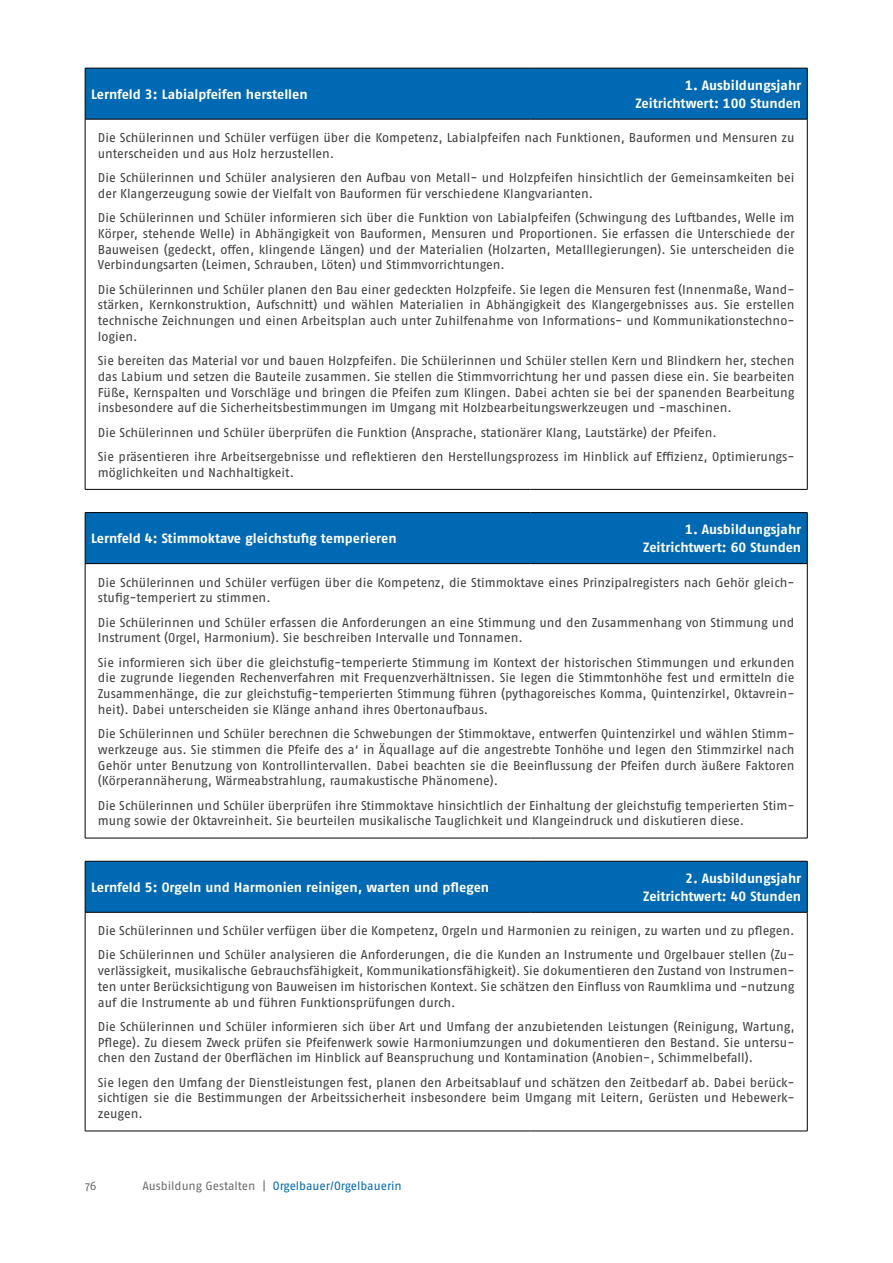
<style>
.page{position:relative;width:893px;height:1263px;background:#fff}
.page>*{position:absolute;margin:0;border:0;box-sizing:border-box;transform-origin:0 0}
.id259{font:700 13.5px/18px "Fago Pro";color:#fff;text-align:right}
.id244{font:12.75px/15.8px "Fago Pro";letter-spacing:-.005em;color:#3c3c3b;text-align:justify}
.t1{font:12px "Fago Pro";letter-spacing:-.005em;color:#0069b4}
.t2{font:12px "Fago Pro";color:#6b6b6a}
.s1{color:#6b6b6a}
</style>
<div class="page">
<div style="left:86px;top:69px;width:721px;height:50px;background:#0069b4"></div>
<hr style="left:85px;top:68px;width:445px;height:1px;background:#000">
<hr style="left:85px;top:68px;width:1px;height:51px;background:#000">
<hr style="left:530px;top:68px;width:277px;height:1px;background:#000">
<hr style="left:807px;top:68px;width:1px;height:51px;background:#000">
<hr style="left:85px;top:119px;width:445px;height:1px;background:#000">
<hr style="left:85px;top:119px;width:1px;height:370px;background:#000">
<hr style="left:530px;top:119px;width:277px;height:1px;background:#000">
<hr style="left:807px;top:119px;width:1px;height:370px;background:#000">
<hr style="left:85px;top:489px;width:445px;height:1px;background:#000">
<hr style="left:530px;top:489px;width:277px;height:1px;background:#000">
<div style="left:86px;top:513px;width:721px;height:50px;background:#0069b4"></div>
<hr style="left:85px;top:512px;width:445px;height:1px;background:#000">
<hr style="left:85px;top:513px;width:1px;height:50px;background:#000">
<hr style="left:530px;top:512px;width:277px;height:1px;background:#000">
<hr style="left:807px;top:513px;width:1px;height:50px;background:#000">
<hr style="left:85px;top:563px;width:445px;height:1px;background:#000">
<hr style="left:85px;top:564px;width:1px;height:274px;background:#000">
<hr style="left:530px;top:563px;width:277px;height:1px;background:#000">
<hr style="left:807px;top:564px;width:1px;height:274px;background:#000">
<hr style="left:85px;top:838px;width:445px;height:1px;background:#000">
<hr style="left:530px;top:838px;width:277px;height:1px;background:#000">
<div style="left:86px;top:862px;width:721px;height:50px;background:#0069b4"></div>
<hr style="left:85px;top:861px;width:445px;height:1px;background:#000">
<hr style="left:85px;top:861px;width:1px;height:51px;background:#000">
<hr style="left:530px;top:861px;width:277px;height:1px;background:#000">
<hr style="left:807px;top:861px;width:1px;height:51px;background:#000">
<hr style="left:85px;top:912px;width:445px;height:1px;background:#000">
<hr style="left:85px;top:912px;width:1px;height:219px;background:#000">
<hr style="left:530px;top:912px;width:277px;height:1px;background:#000">
<hr style="left:807px;top:912px;width:1px;height:219px;background:#000">
<hr style="left:85px;top:1131px;width:445px;height:1px;background:#000">
<hr style="left:530px;top:1131px;width:277px;height:1px;background:#000">
<p class="id259" style="left:91px;top:85px;width:218px">Lernfeld 3: Labialpfeifen herstellen</p>
<p class="id259" style="left:635px;top:76px;width:167px">1. Ausbildungsjahr<br>Zeitrichtwert: 100 Stunden</p>
<p class="id244" style="left:98px;top:130px;width:698px">Die Schülerinnen und Schüler verfügen über die Kompetenz, Labialpfeifen nach Funktionen, Bauformen und Mensuren zu unterscheiden und aus Holz herzustellen.</p>
<p class="id244" style="left:98px;top:170px;width:698px">Die Schülerinnen und Schüler analysieren den Aufbau von Metall- und Holzpfeifen hinsichtlich der Gemeinsamkeiten bei der Klangerzeugung sowie der Vielfalt von Bauformen für verschiedene Klangvarianten.</p>
<p class="id244" style="left:98px;top:210px;width:698px">Die Schülerinnen und Schüler informieren sich über die Funktion von Labialpfeifen (Schwingung des Luftbandes, Welle im Körper, stehende Welle) in Abhängigkeit von Bauformen, Mensuren und Proportionen. Sie erfassen die Unterschiede der Bauweisen (gedeckt, offen, klingende Längen) und der Materialien (Holzarten, Metalllegierungen). Sie unterscheiden die Verbindungsarten (Leimen, Schrauben, Löten) und Stimmvorrichtungen.</p>
<p class="id244" style="left:98px;top:281px;width:698px">Die Schülerinnen und Schüler planen den Bau einer gedeckten Holzpfeife. Sie legen die Mensuren fest (Innenmaße, Wand&shy;stärken, Kernkonstruktion, Aufschnitt) und wählen Materialien in Abhängigkeit des Klangergebnisses aus. Sie erstellen technische Zeichnungen und einen Arbeitsplan auch unter Zuhilfenahme von Informations- und Kommunikationstechno&shy;logien.</p>
<p class="id244" style="left:98px;top:353px;width:698px">Sie bereiten das Material vor und bauen Holzpfeifen. Die Schülerinnen und Schüler stellen Kern und Blindkern her, stechen das Labium und setzen die Bauteile zusammen. Sie stellen die Stimmvorrichtung her und passen diese ein. Sie bearbeiten Füße, Kernspalten und Vorschläge und bringen die Pfeifen zum Klingen. Dabei achten sie bei der spanenden Bearbeitung insbesondere auf die Sicherheitsbestimmungen im Umgang mit Holzbearbeitungswerkzeugen und -maschinen.</p>
<p class="id244" style="left:98px;top:424px;width:620px">Die Schülerinnen und Schüler überprüfen die Funktion (Ansprache, stationärer Klang, Lautstärke) der Pfeifen.</p>
<p class="id244" style="left:98px;top:448px;width:698px">Sie präsentieren ihre Arbeitsergebnisse und reflektieren den Herstellungsprozess im Hinblick auf Effizienz, Optimierungs&shy;möglichkeiten und Nachhaltigkeit.</p>
<p class="id259" style="left:91px;top:530px;width:307px">Lernfeld 4: Stimmoktave gleichstufig temperieren</p>
<p class="id259" style="left:643px;top:521px;width:160px">1. Ausbildungsjahr<br>Zeitrichtwert: 60 Stunden</p>
<p class="id244" style="left:98px;top:574px;width:698px">Die Schülerinnen und Schüler verfügen über die Kompetenz, die Stimmoktave eines Prinzipalregisters nach Gehör gleich&shy;stufig-temperiert zu stimmen.</p>
<p class="id244" style="left:98px;top:614px;width:698px">Die Schülerinnen und Schüler erfassen die Anforderungen an eine Stimmung und den Zusammenhang von Stimmung und<br>Instrument (Orgel, Harmonium). Sie beschreiben Intervalle und Tonnamen.</p>
<p class="id244" style="left:98px;top:654px;width:698px">Sie informieren sich über die gleichstufig-temperierte Stimmung im Kontext der historischen Stimmungen und erkunden die zugrunde liegenden Rechenverfahren mit Frequenzverhältnissen. Sie legen die Stimmtonhöhe fest und ermitteln die Zusammenhänge, die zur gleichstufig-temperierten Stimmung führen (pythagoreisches Komma, Quintenzirkel, Oktavrein&shy;heit). Dabei unterscheiden sie Klänge anhand ihres Obertonaufbaus.</p>
<p class="id244" style="left:98px;top:726px;width:698px">Die Schülerinnen und Schüler berechnen die Schwebungen der Stimmoktave, entwerfen Quintenzirkel und wählen Stimm&shy;werkzeuge aus. Sie stimmen die Pfeife des a‘ in Äquallage auf die angestrebte Tonhöhe und legen den Stimmzirkel nach Gehör unter Benutzung von Kontrollintervallen. Dabei beachten sie die Beeinflussung der Pfeifen durch äußere Faktoren (Körperannäherung, Wärmeabstrahlung, raumakustische Phänomene).</p>
<p class="id244" style="left:98px;top:797px;width:698px">Die Schülerinnen und Schüler überprüfen ihre Stimmoktave hinsichtlich der Einhaltung der gleichstufig temperierten Stim&shy;mung sowie der Oktavreinheit. Sie beurteilen musikalische Tauglichkeit und Klangeindruck und diskutieren diese.</p>
<p class="id259" style="left:91px;top:878px;width:400px">Lernfeld 5: Orgeln und Harmonien reinigen, warten und pflegen</p>
<p class="id259" style="left:643px;top:869px;width:160px">2. Ausbildungsjahr<br>Zeitrichtwert: 40 Stunden</p>
<p class="id244" style="left:98px;top:923px;width:698px">Die Schülerinnen und Schüler verfügen über die Kompetenz, Orgeln und Harmonien zu reinigen, zu warten und zu pflegen.</p>
<p class="id244" style="left:98px;top:947px;width:698px">Die Schülerinnen und Schüler analysieren die Anforderungen, die die Kunden an Instrumente und Orgelbauer stellen (Zu&shy;verlässigkeit, musikalische Gebrauchsfähigkeit, Kommunikationsfähigkeit). Sie dokumentieren den Zustand von Instrumen&shy;ten unter Berücksichtigung von Bauweisen im historischen Kontext. Sie schätzen den Einfluss von Raumklima und -nutzung auf die Instrumente ab und führen Funktionsprüfungen durch.</p>
<p class="id244" style="left:98px;top:1018px;width:698px">Die Schülerinnen und Schüler informieren sich über Art und Umfang der anzubietenden Leistungen (Reinigung, Wartung, Pflege). Zu diesem Zweck prüfen sie Pfeifenwerk sowie Harmoniumzungen und dokumentieren den Bestand. Sie untersu&shy;chen den Zustand der Oberflächen im Hinblick auf Beanspruchung und Kontamination (Anobien-, Schimmelbefall).</p>
<p class="id244" style="left:98px;top:1074px;width:698px">Sie legen den Umfang der Dienstleistungen fest, planen den Arbeitsablauf und schätzen den Zeitbedarf ab. Dabei berück&shy;sichtigen sie die Bestimmungen der Arbeitssicherheit insbesondere beim Umgang mit Leitern, Gerüsten und Hebewerk&shy;zeugen.</p>
<p class="t2" style="left:85px;top:1178px;width:13px">76</p>
<p class="t1" style="left:142px;top:1178px;width:261px"><span class="s1">Ausbildung Gestalten |</span> Orgelbauer/Orgelbauerin</p>
</div>
